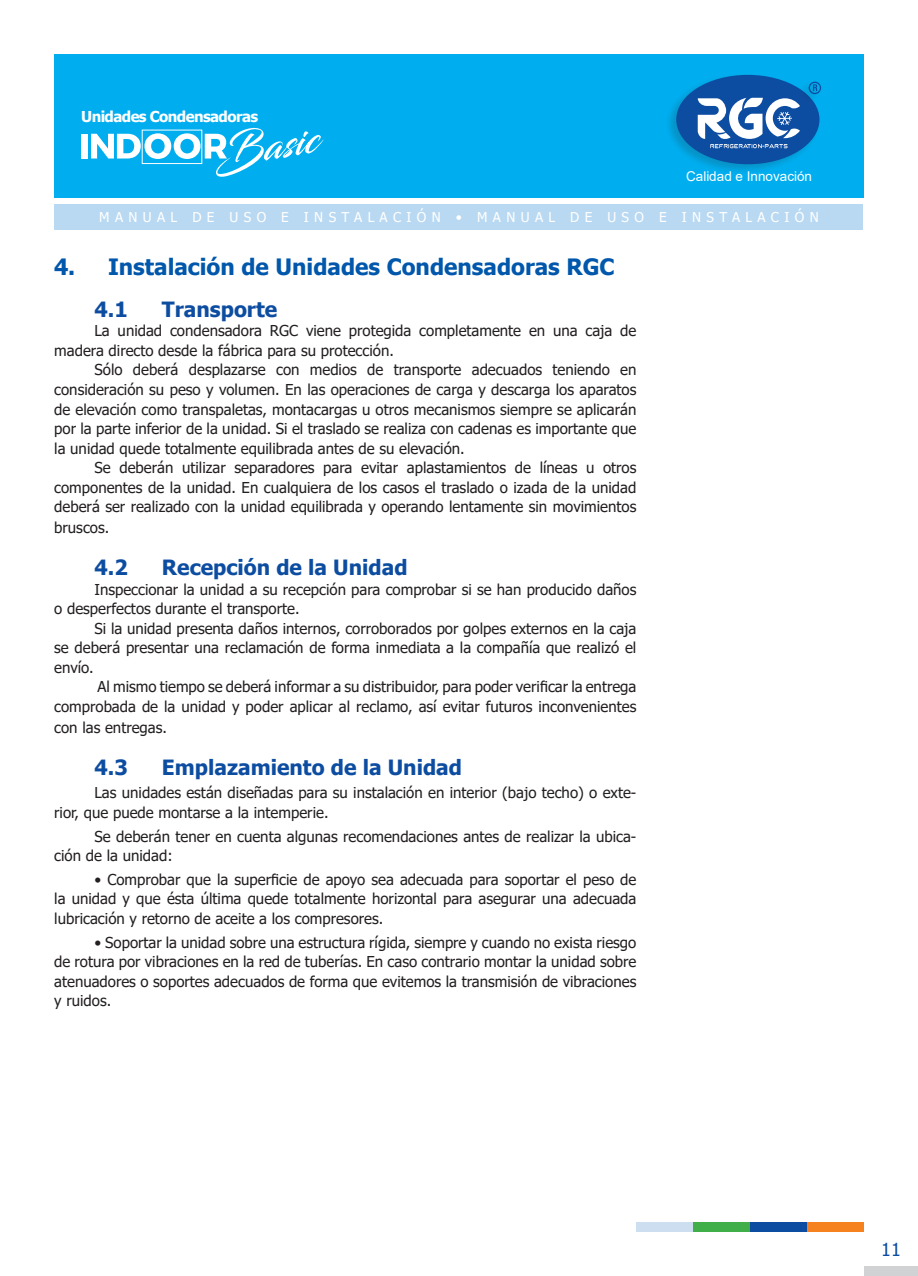
<style>
.page{position:relative;width:918px;height:1276px;background:#fff}
.page>*{position:absolute;margin:0;border:0;box-sizing:border-box;transform-origin:0 0}
.t1{font:700 22.5px "Tahoma";color:#0057ab}
.t2{font:700 21px "Tahoma";color:#0d4da1}
.t3{font:18px "Tahoma";color:#0d4da1}
.t4{font:15px/19.5px "Tahoma";color:#231f20;text-align:justify}
.t5{font:700 15px "Tahoma";letter-spacing:-.04em;color:#fff}
.t6{font:13.5px "Tahoma";letter-spacing:.4em;color:#fff}
.t7{font:13.5px "Arial";color:#fff}
</style>
<div class="page">
<div style="left:55px;top:54px;width:809px;height:144px;background:#00aeef"></div>
<div style="left:665px;top:73px;width:156px;height:102px;background:#231f20;opacity:.2"></div>
<div style="left:676px;top:75px;width:143px;height:89px;background:#0d4da1;border-radius:50%"></div>
<div style="left:797px;top:80px;width:25px;height:25px;background:#231f20;opacity:.2"></div>
<div style="left:801px;top:82px;width:17px;height:19px;background:#231f20;opacity:.2"></div>
<svg style="left:809px;top:82px;width:12px;height:12px"></svg>
<svg style="left:698px;top:98px;width:102px;height:50px"></svg>
<div style="left:636px;top:1222px;width:57px;height:9px;background:#ccdeef"></div>
<div style="left:693px;top:1222px;width:57px;height:9px;background:#40ae49"></div>
<div style="left:750px;top:1222px;width:57px;height:9px;background:#0d4da1"></div>
<div style="left:807px;top:1222px;width:57px;height:9px;background:#f5821f"></div>
<div style="left:864px;top:1265px;width:54px;height:10px;background:#d1d2d4"></div>
<div style="left:82px;top:134px;width:6px;height:24px;background:#fff"></div>
<svg style="left:91px;top:128px;width:233px;height:49px"></svg>
<div style="left:54px;top:204px;width:808px;height:26px;background:#b9d9f2"></div>
<p class="t5" style="left:81px;top:106px;width:178px">Unidades Condensadoras</p>
<p class="t7" style="left:686px;top:167px;width:128px">Calidad e Innovación</p>
<p class="t6" style="left:99px;top:208px;width:721px">MANUAL DE USO E INSTALACIÓN • MANUAL DE USO E INSTALACIÓN</p>
<p class="t1" style="left:54px;top:251px;width:562px">4. Instalación de Unidades Condensadoras RGC</p>
<p class="t2" style="left:94px;top:295px;width:35px">4.1</p>
<p class="t2" style="left:162px;top:295px;width:117px">Transporte</p>
<p class="t4" style="left:54px;top:322px;width:584px;text-indent:40px">La unidad condensadora RGC viene protegida completamente en una caja de madera directo desde la fábrica para su protección.</p>
<p class="t4" style="left:54px;top:361px;width:584px;text-indent:40px">Sólo deberá desplazarse con medios de transporte adecuados teniendo en consideración su peso y volumen. En las operaciones de carga y descarga los aparatos de elevación como transpaletas, montacargas u otros mecanismos siempre se aplicarán por la parte inferior de la unidad. Si el traslado se realiza con cadenas es importante que la unidad quede totalmente equilibrada antes de su elevación.</p>
<p class="t4" style="left:54px;top:459px;width:584px;text-indent:40px">Se deberán utilizar separadores para evitar aplastamientos de líneas u otros componentes de la unidad. En cualquiera de los casos el traslado o izada de la unidad deberá ser realizado con la unidad equilibrada y operando lentamente sin movimientos</p>
<p class="t4" style="left:54px;top:519px;width:57px">bruscos.</p>
<p class="t2" style="left:94px;top:553px;width:35px">4.2</p>
<p class="t2" style="left:162px;top:553px;width:247px">Recepción de la Unidad</p>
<p class="t4" style="left:54px;top:580px;width:584px;text-indent:40px">Inspeccionar la unidad a su recepción para comprobar si se han producido daños o desperfectos durante el transporte.</p>
<p class="t4" style="left:54px;top:619px;width:584px;text-indent:40px">Si la unidad presenta daños internos, corroborados por golpes externos en la caja se deberá presentar una reclamación de forma inmediata a la compañía que realizó el envío.</p>
<p class="t4" style="left:54px;top:678px;width:584px;text-align:right">Al mismo tiempo se deberá informar a su distribuidor, para poder verificar la entrega comprobada de la unidad y poder aplicar al reclamo, así evitar futuros inconvenientes</p>
<p class="t4" style="left:54px;top:718px;width:114px">con las entregas.</p>
<p class="t2" style="left:94px;top:752px;width:35px">4.3</p>
<p class="t2" style="left:162px;top:752px;width:302px">Emplazamiento de la Unidad</p>
<p class="t4" style="left:54px;top:784px;width:584px;text-indent:40px">Las unidades están diseñadas para su instalación en interior (bajo techo) o exte&shy;rior, que puede montarse a la intemperie.</p>
<p class="t4" style="left:54px;top:827px;width:584px;text-indent:40px">Se deberán tener en cuenta algunas recomendaciones antes de realizar la ubica&shy;ción de la unidad:</p>
<p class="t4" style="left:54px;top:870px;width:584px;text-indent:40px">• Comprobar que la superficie de apoyo sea adecuada para soportar el peso de la unidad y que ésta última quede totalmente horizontal para asegurar una adecuada lubricación y retorno de aceite a los compresores.</p>
<p class="t4" style="left:54px;top:933px;width:584px;text-indent:40px">• Soportar la unidad sobre una estructura rígida, siempre y cuando no exista riesgo de rotura por vibraciones en la red de tuberías. En caso contrario montar la unidad sobre atenuadores o soportes adecuados de forma que evitemos la transmisión de vibraciones y ruidos.</p>
<p class="t3" style="left:881px;top:1237px;width:21px">11</p>
</div>
